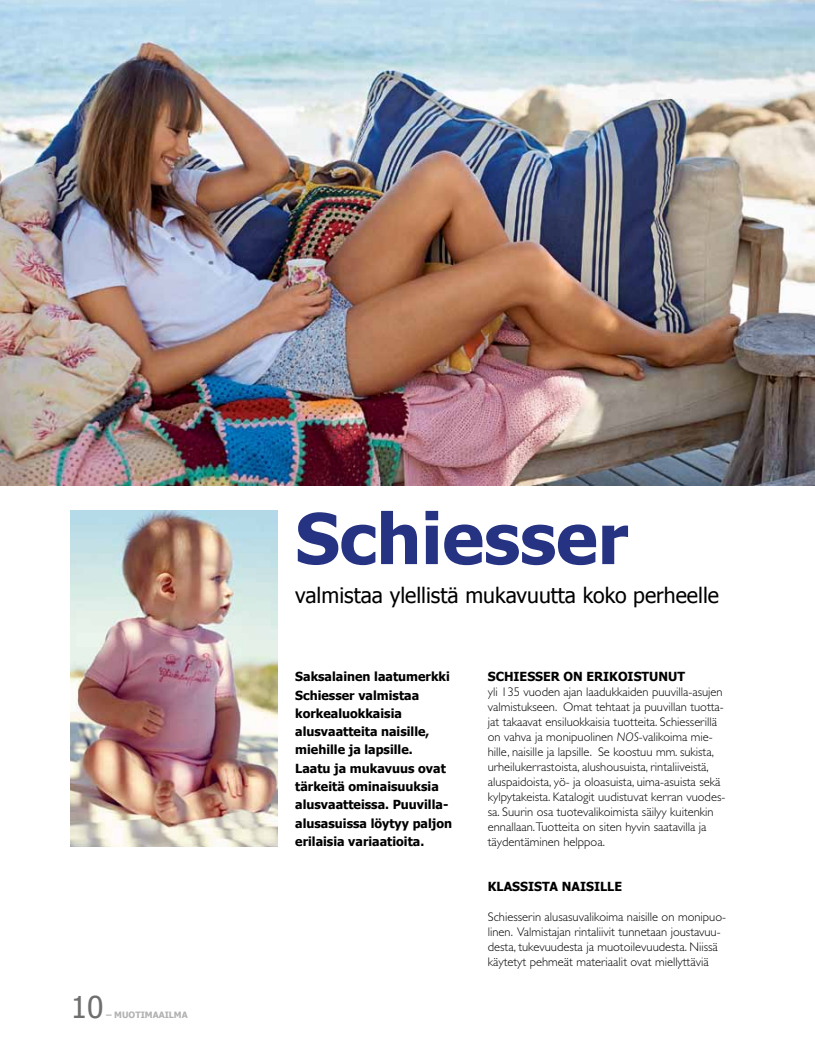
<style>
.page{position:relative;width:815px;height:1053px;background:#fff}
.page>*{position:absolute;margin:0;border:0;box-sizing:border-box;transform-origin:0 0}
.t1{font:700 70px "Tahoma";color:#263382}
.t2{font:30px "Tahoma";color:#6f6f6e}
.t3{font:21.25px "Tahoma";color:#000}
.t4{font:300 12.5px/15px "Gill Sans";color:#000}
.t5{font:700 12.5px/18.2px "Tahoma";color:#000}
.t6{font:700 8.75px "Tahoma";color:#b2b2b2}
.s1{font-style:italic}
</style>
<div class="page">
<img style="left:0;top:0;width:815px;height:485px">
<img style="left:71px;top:510px;width:207px;height:336px">
<h2 class="t2" style="left:71px;top:986px;width:34px">10</h2>
<p class="t6" style="left:106px;top:1008px;width:83px">– MUOTIMAAILMA</p>
<h1 class="t1" style="left:295px;top:489px;width:334px">Schiesser</h1>
<h3 class="t3" style="left:295px;top:581px;width:425px">valmistaa ylellistä mukavuutta koko perheelle</h3>
<p class="t5" style="left:295px;top:667px;width:158px">Saksalainen laatumerkki<br>Schiesser valmistaa korkealuokkaisia alusvaatteita naisille, miehille ja lapsille.<br>Laatu ja mukavuus ovat tärkeitä ominaisuuksia alusvaatteissa. Puuvilla&shy;alusasuissa löytyy paljon erilaisia variaatioita.</p>
<p class="t5" style="left:488px;top:666px;width:140px">Schiesser on erikoistu</p>
<p class="t5" style="left:658px;top:666px;width:19px">nut</p>
<p class="t4" style="left:488px;top:684px;width:239px">yli 135 vuoden ajan laadukkaiden puuvilla-asujen valmistukseen. Omat tehtaat ja puuvillan tuotta&shy;jat takaavat ensiluokkaisia tuotteita. Schiesserillä on vahva ja monipuolinen <span class="s1">NOS</span>-valikoima mie&shy;hille, naisille ja lapsille. Se koostuu mm. sukista, urheilukerrastoista, alushousuista, rintaliiveistä, aluspaidoista, yö- ja oloasuista, uima-asuista sekä kylpytakeista. Katalogit uudistuvat kerran vuodes&shy;sa. Suurin osa tuotevalikoimista säilyy kuitenkin ennallaan.Tuotteita on siten hyvin saatavilla ja täydentäminen helppoa.</p>
<p class="t5" style="left:488px;top:876px;width:9px">Klassista</p>
<p class="t5" style="left:562px;top:876px;width:18px">naisill</p>
<p class="t5" style="left:614px;top:876px;width:9px">e</p>
<p class="t4" style="left:488px;top:909px;width:240px">Schiesserin alusasuvalikoima naisille on monipuo&shy;linen. Valmistajan rintaliivit tunnetaan joustavuu&shy;desta, tukevuudesta ja muotoilevuudesta. Niissä käytetyt pehmeät materiaalit ovat miellyttäviä</p>
</div>
